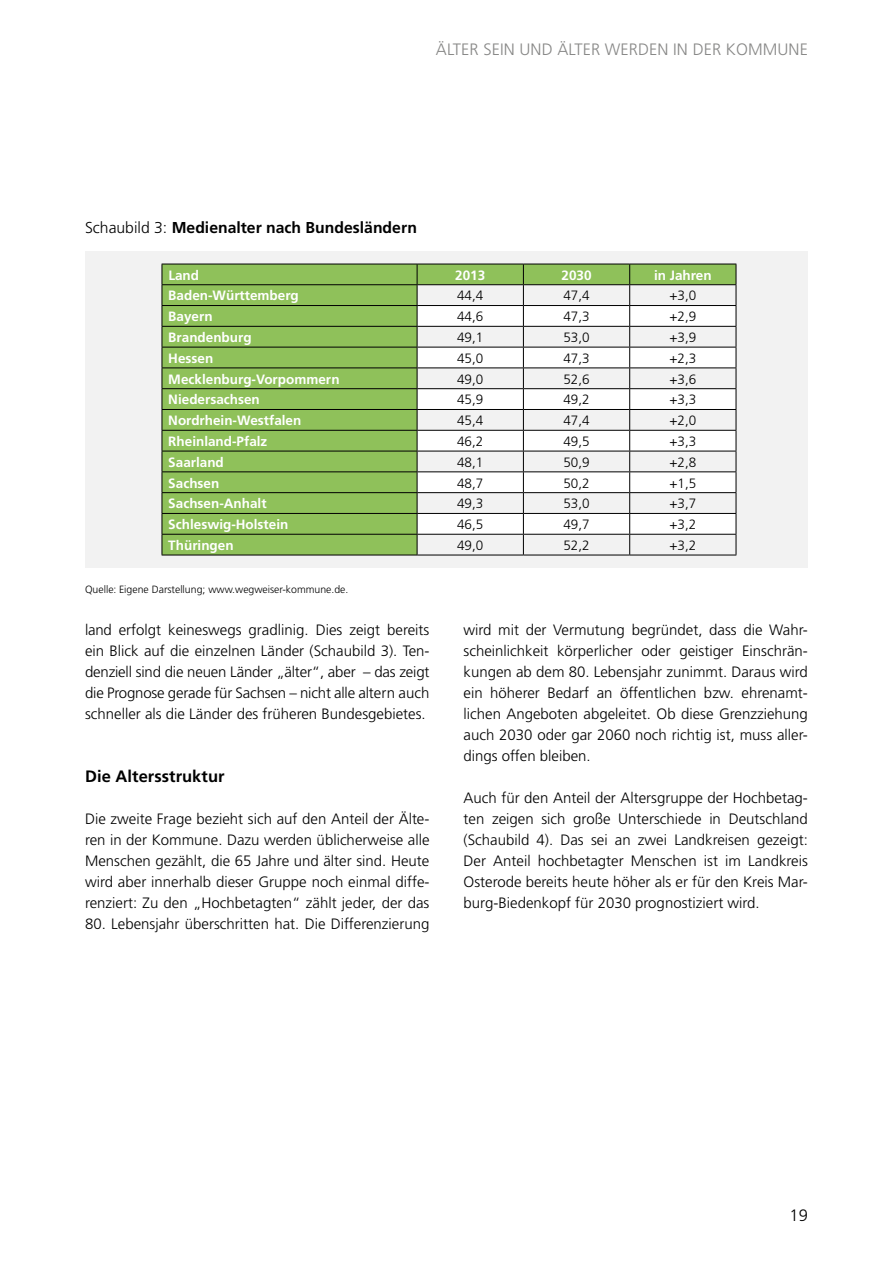
<style>
.page{position:relative;width:893px;height:1263px;background:#fff}
.page>*{position:absolute;margin:0;border:0;box-sizing:border-box;transform-origin:0 0}
.t1{font:300 16.5px "Frutiger";letter-spacing:.005em;color:#878786}
.t2{font:700 16.5px "Frutiger";letter-spacing:.005em;color:#000}
.t3{font:300 16.5px "Frutiger CE";color:#000}
.t4{font:700 15.75px "Frutiger";color:#000}
.t5{font:300 15px/21px "Frutiger";color:#000;text-align:justify}
.t6{font:700 13.5px "Frutiger";color:#fff}
.t7{font:300 13.5px "Frutiger";color:#000}
.t8{font:300 10.5px "Frutiger";color:#000}
.s1{font-weight:300}
</style>
<div class="page">
<div style="left:85px;top:251px;width:723px;height:316px;background:#f2f2f2"></div>
<svg style="left:163px;top:265px;width:573px;height:290px;background:#9ac56d"></svg>
<svg style="left:418px;top:306px;width:318px;height:228px;fill:#fff"></svg>
<hr style="left:162px;top:264px;width:255px;height:1px;background:#000">
<hr style="left:417px;top:264px;width:106px;height:1px;background:#000">
<hr style="left:523px;top:264px;width:107px;height:1px;background:#000">
<hr style="left:630px;top:264px;width:106px;height:1px;background:#000">
<hr style="left:162px;top:284px;width:255px;height:1px;background:#000">
<hr style="left:417px;top:284px;width:106px;height:1px;background:#000">
<hr style="left:523px;top:284px;width:107px;height:1px;background:#000">
<hr style="left:630px;top:284px;width:106px;height:1px;background:#000">
<hr style="left:162px;top:305px;width:255px;height:1px;background:#000">
<hr style="left:417px;top:305px;width:106px;height:1px;background:#000">
<hr style="left:523px;top:305px;width:107px;height:1px;background:#000">
<hr style="left:630px;top:305px;width:106px;height:1px;background:#000">
<hr style="left:162px;top:326px;width:255px;height:1px;background:#000">
<hr style="left:417px;top:326px;width:106px;height:1px;background:#000">
<hr style="left:523px;top:326px;width:107px;height:1px;background:#000">
<hr style="left:630px;top:326px;width:106px;height:1px;background:#000">
<hr style="left:162px;top:347px;width:255px;height:1px;background:#000">
<hr style="left:417px;top:347px;width:106px;height:1px;background:#000">
<hr style="left:523px;top:347px;width:107px;height:1px;background:#000">
<hr style="left:630px;top:347px;width:106px;height:1px;background:#000">
<hr style="left:162px;top:367px;width:255px;height:1px;background:#000">
<hr style="left:417px;top:367px;width:106px;height:1px;background:#000">
<hr style="left:523px;top:367px;width:107px;height:1px;background:#000">
<hr style="left:630px;top:367px;width:106px;height:1px;background:#000">
<hr style="left:162px;top:388px;width:255px;height:1px;background:#000">
<hr style="left:417px;top:388px;width:106px;height:1px;background:#000">
<hr style="left:523px;top:388px;width:107px;height:1px;background:#000">
<hr style="left:630px;top:388px;width:106px;height:1px;background:#000">
<hr style="left:162px;top:409px;width:255px;height:1px;background:#000">
<hr style="left:417px;top:409px;width:106px;height:1px;background:#000">
<hr style="left:523px;top:409px;width:107px;height:1px;background:#000">
<hr style="left:630px;top:409px;width:106px;height:1px;background:#000">
<hr style="left:162px;top:430px;width:255px;height:1px;background:#000">
<hr style="left:417px;top:430px;width:106px;height:1px;background:#000">
<hr style="left:523px;top:430px;width:107px;height:1px;background:#000">
<hr style="left:630px;top:430px;width:106px;height:1px;background:#000">
<hr style="left:162px;top:451px;width:255px;height:1px;background:#000">
<hr style="left:417px;top:451px;width:106px;height:1px;background:#000">
<hr style="left:523px;top:451px;width:107px;height:1px;background:#000">
<hr style="left:630px;top:451px;width:106px;height:1px;background:#000">
<hr style="left:162px;top:471px;width:255px;height:1px;background:#000">
<hr style="left:417px;top:471px;width:106px;height:1px;background:#000">
<hr style="left:523px;top:471px;width:107px;height:1px;background:#000">
<hr style="left:630px;top:471px;width:106px;height:1px;background:#000">
<hr style="left:162px;top:492px;width:255px;height:1px;background:#000">
<hr style="left:417px;top:492px;width:106px;height:1px;background:#000">
<hr style="left:523px;top:492px;width:107px;height:1px;background:#000">
<hr style="left:630px;top:492px;width:106px;height:1px;background:#000">
<hr style="left:162px;top:513px;width:255px;height:1px;background:#000">
<hr style="left:417px;top:513px;width:106px;height:1px;background:#000">
<hr style="left:523px;top:513px;width:107px;height:1px;background:#000">
<hr style="left:630px;top:513px;width:106px;height:1px;background:#000">
<hr style="left:162px;top:534px;width:255px;height:1px;background:#000">
<svg style="left:162px;top:264px;width:1px;height:291px"></svg>
<hr style="left:417px;top:534px;width:106px;height:1px;background:#000">
<svg style="left:417px;top:264px;width:1px;height:291px"></svg>
<hr style="left:523px;top:534px;width:107px;height:1px;background:#000">
<svg style="left:523px;top:264px;width:1px;height:291px"></svg>
<hr style="left:630px;top:534px;width:106px;height:1px;background:#000">
<svg style="left:629px;top:264px;width:1px;height:291px"></svg>
<svg style="left:736px;top:264px;width:1px;height:291px"></svg>
<hr style="left:162px;top:555px;width:255px;height:1px;background:#000">
<hr style="left:417px;top:555px;width:106px;height:1px;background:#000">
<hr style="left:523px;top:555px;width:107px;height:1px;background:#000">
<hr style="left:630px;top:555px;width:106px;height:1px;background:#000">
<p class="t1" style="left:436px;top:40px;width:373px">ÄLTER SEIN UND ÄLTER WERDEN IN DER KOMMUNE</p>
<p class="t4" style="left:85px;top:219px;width:333px"><span class="s1">Schaubild 3:</span> Medienalter nach Bundesländern</p>
<p class="t6" style="left:168px;top:267px;width:32px">Land</p>
<p class="t6" style="left:455px;top:267px;width:32px">2013</p>
<p class="t6" style="left:562px;top:267px;width:32px">2030</p>
<p class="t6" style="left:654px;top:267px;width:59px">in Jahren</p>
<p class="t6" style="left:168px;top:288px;width:132px">Baden-Württemberg</p>
<p class="t7" style="left:457px;top:288px;width:28px">44,4</p>
<p class="t7" style="left:563px;top:288px;width:28px">47,4</p>
<p class="t7" style="left:669px;top:288px;width:28px">+3,0</p>
<p class="t6" style="left:168px;top:309px;width:46px">Bayern</p>
<p class="t7" style="left:457px;top:309px;width:28px">44,6</p>
<p class="t7" style="left:563px;top:309px;width:28px">47,3</p>
<p class="t7" style="left:669px;top:309px;width:28px">+2,9</p>
<p class="t6" style="left:168px;top:329px;width:85px">Brandenburg</p>
<p class="t7" style="left:457px;top:330px;width:28px">49,1</p>
<p class="t7" style="left:563px;top:330px;width:28px">53,0</p>
<p class="t7" style="left:669px;top:330px;width:28px">+3,9</p>
<p class="t6" style="left:168px;top:350px;width:46px">Hessen</p>
<p class="t7" style="left:457px;top:350px;width:28px">45,0</p>
<p class="t7" style="left:563px;top:350px;width:28px">47,3</p>
<p class="t7" style="left:669px;top:350px;width:28px">+2,3</p>
<p class="t6" style="left:168px;top:371px;width:173px">Mecklenburg-Vorpommern</p>
<p class="t7" style="left:457px;top:371px;width:28px">49,0</p>
<p class="t7" style="left:563px;top:371px;width:28px">52,6</p>
<p class="t7" style="left:669px;top:371px;width:28px">+3,6</p>
<p class="t6" style="left:168px;top:392px;width:93px">Niedersachsen</p>
<p class="t7" style="left:457px;top:392px;width:28px">45,9</p>
<p class="t7" style="left:563px;top:392px;width:28px">49,2</p>
<p class="t7" style="left:669px;top:392px;width:28px">+3,3</p>
<p class="t6" style="left:168px;top:412px;width:135px">Nordrhein-Westfalen</p>
<p class="t7" style="left:457px;top:413px;width:28px">45,4</p>
<p class="t7" style="left:563px;top:413px;width:28px">47,4</p>
<p class="t7" style="left:669px;top:413px;width:28px">+2,0</p>
<p class="t6" style="left:168px;top:433px;width:101px">Rheinland-Pfalz</p>
<p class="t7" style="left:457px;top:434px;width:28px">46,2</p>
<p class="t7" style="left:563px;top:434px;width:28px">49,5</p>
<p class="t7" style="left:669px;top:434px;width:28px">+3,3</p>
<p class="t6" style="left:168px;top:454px;width:57px">Saarland</p>
<p class="t7" style="left:457px;top:454px;width:28px">48,1</p>
<p class="t7" style="left:563px;top:454px;width:28px">50,9</p>
<p class="t7" style="left:669px;top:454px;width:28px">+2,8</p>
<p class="t6" style="left:168px;top:475px;width:53px">Sachsen</p>
<p class="t7" style="left:457px;top:475px;width:28px">48,7</p>
<p class="t7" style="left:563px;top:475px;width:28px">50,2</p>
<p class="t7" style="left:669px;top:475px;width:28px">+1,5</p>
<p class="t6" style="left:168px;top:496px;width:100px">Sachsen-Anhalt</p>
<p class="t7" style="left:457px;top:496px;width:28px">49,3</p>
<p class="t7" style="left:563px;top:496px;width:28px">53,0</p>
<p class="t7" style="left:669px;top:496px;width:28px">+3,7</p>
<p class="t6" style="left:168px;top:516px;width:122px">Schleswig-Holstein</p>
<p class="t7" style="left:457px;top:517px;width:28px">46,5</p>
<p class="t7" style="left:563px;top:517px;width:28px">49,7</p>
<p class="t7" style="left:669px;top:517px;width:28px">+3,2</p>
<p class="t6" style="left:168px;top:537px;width:67px">Thüringen</p>
<p class="t7" style="left:457px;top:538px;width:28px">49,0</p>
<p class="t7" style="left:563px;top:538px;width:28px">52,2</p>
<p class="t7" style="left:669px;top:538px;width:28px">+3,2</p>
<p class="t8" style="left:85px;top:583px;width:265px">Quelle: Eigene Darstellung; www.wegweiser-kommune.de.</p>
<p class="t5" style="left:85px;top:619px;width:346px">land erfolgt keineswegs gradlinig. Dies zeigt bereits ein Blick auf die einzelnen Länder (Schaubild 3). Ten&shy;denziell sind die neuen Länder „älter“, aber – das zeigt die Prognose gerade für Sachsen – nicht alle altern auch schneller als die Länder des früheren Bundesgebietes.</p>
<p class="t2" style="left:85px;top:766px;width:141px">Die Altersstruktur</p>
<p class="t5" style="left:85px;top:808px;width:346px">Die zweite Frage bezieht sich auf den Anteil der Älte&shy;ren in der Kommune. Dazu werden üblicherweise alle Menschen gezählt, die 65 Jahre und älter sind. Heute wird aber innerhalb dieser Gruppe noch einmal diffe&shy;renziert: Zu den „Hochbetagten“ zählt jeder, der das</p>
<p class="t5" style="left:85px;top:913px;width:346px">80. Lebensjahr überschritten hat. Die Differenzierung</p>
<p class="t5" style="left:463px;top:619px;width:346px">wird mit der Vermutung begründet, dass die Wahr&shy;scheinlichkeit körperlicher oder geistiger Einschrän&shy;kungen ab dem 80. Lebensjahr zunimmt. Daraus wird ein höherer Bedarf an öffentlichen bzw. ehrenamt&shy;lichen Angeboten abgeleitet. Ob diese Grenzziehung auch 2030 oder gar 2060 noch richtig ist, muss aller&shy;dings offen bleiben.</p>
<p class="t5" style="left:463px;top:787px;width:346px">Auch für den Anteil der Altersgruppe der Hochbetag&shy;ten zeigen sich große Unterschiede in Deutschland (Schaubild 4). Das sei an zwei Landkreisen gezeigt:<br>Der Anteil hochbetagter Menschen ist im Landkreis Osterode bereits heute höher als er für den Kreis Mar&shy;burg-Biedenkopf für 2030 prognostiziert wird.</p>
<p class="t3" style="left:789px;top:1205px;width:20px">19</p>
</div>
